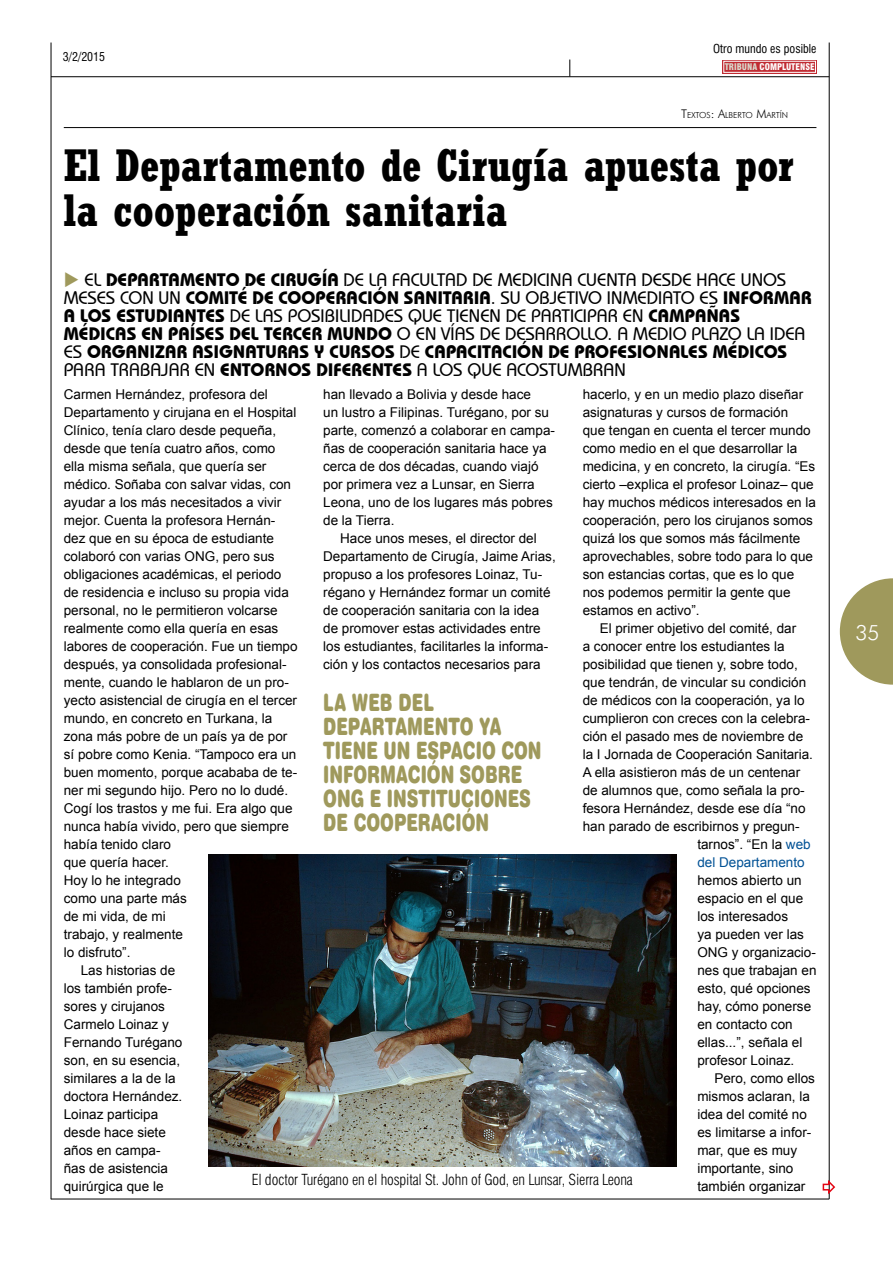
<style>
.page{position:relative;width:893px;height:1263px;background:#fff}
.page>*{position:absolute;margin:0;border:0;box-sizing:border-box;transform-origin:0 0}
.t1{font:700 condensed 45px/45px "Rockwell";letter-spacing:-.005em;color:#000}
.t2{font:24px/24px "Swiss 721 BT Black Rounded";letter-spacing:-.005em;color:#9f995c;scale:.7 1}
.t3{font:300 21px "Futura BT";color:#fff}
.t4{font:500 18px/18px "Bauhaus IT Cby BT";letter-spacing:.005em;color:#000}
.t5{font:300 condensed 15px "Swiss 721 BT";letter-spacing:-.01em;color:#000}
.t6{font:13.5px/18px "Arial";color:#000}
.t7{font:13.5px "Arial";color:#005195}
.t8{font:condensed 12px "Swiss 721 BT";color:#000}
.t9{font:900 condensed 9px "Swiss 721 BT";color:#fff}
.t10{font:300 8.4px "Futura BT";color:#000}
.s1{color:#dad8cc}
.s2{font-size:12px}
.s3{color:#9f995c}
.s4{font-weight:700}
.s5{color:#005195}
</style>
<div class="page">
<hr style="left:51px;top:43px;width:1px;height:1156px;background:#000">
<hr style="left:829px;top:43px;width:1px;height:1156px;background:#000">
<hr style="left:51px;top:76px;width:778px;height:1px;background:#000">
<svg style="left:570px;top:60px;width:1px;height:17px"></svg>
<hr style="left:51px;top:1199px;width:778px;height:1px;background:#000">
<hr style="left:64px;top:127px;width:752px;height:1px;background:#000">
<div style="left:722px;top:60px;width:94px;height:13px;background:#c02b32"></div>
<div style="left:724px;top:61px;width:92px;height:11px;border:1px solid #fff"></div>
<svg style="left:822px;top:1178px;width:14px;height:16px"></svg>
<img style="left:208px;top:855px;width:468px;height:311px">
<svg style="left:840px;top:578px;width:53px;height:107px"></svg>
<p class="t8" style="left:63px;top:49px;width:44px">3/2/2015</p>
<p class="t8" style="left:713px;top:42px;width:105px">Otro mundo es posible</p>
<p class="t9" style="left:725px;top:62px;width:91px"><span class="s1">TRIBUNA</span> COMPLUTENSE</p>
<p class="t10" style="left:681px;top:110px;width:108px"><span class="s2">T</span>EXTOS<span class="s2">: A</span>LBERTO <span class="s2">M</span>ARTÍN</p>
<h1 class="t1" style="left:64px;top:143px;width:732px">El Departamento de Cirugía apuesta por la cooperación sanitaria</h1>
<p class="t4" style="left:64px;top:270px;width:749px"><span class="s3">◆</span> EL <span class="s4">DEPARTAMENTO DE CIRUGÍA</span> DE LA FACULTAD DE MEDICINA CUENTA DESDE HACE UNOS MESES CON UN <span class="s4">COMITÉ DE COOPERACIÓN SANITARIA</span>. SU OBJETIVO INMEDIATO ES <span class="s4">INFORMAR A LOS ESTUDIANTES</span> DE LAS POSIBILIDADES QUE TIENEN DE PARTICIPAR EN <span class="s4">CAMPAÑAS MÉDICAS EN PAÍSES DEL TERCER MUNDO</span> O EN VÍAS DE DESARROLLO. A MEDIO PLAZO LA IDEA ES <span class="s4">ORGANIZAR ASIGNATURAS Y CURSOS</span> DE <span class="s4">CAPACITACIÓN DE PROFESIONALES MÉDICOS </span>PARA TRABAJAR EN <span class="s4">ENTORNOS DIFERENTES</span> A LOS QUE ACOSTUMBRAN</p>
<p class="t6" style="left:64px;top:385px;width:206px">Carmen Hernández, profesora del</p>
<p class="t6" style="left:64px;top:403px;width:234px">Departamento y cirujana en el Hospital</p>
<p class="t6" style="left:64px;top:421px;width:214px">Clínico, tenía claro desde pequeña,</p>
<p class="t6" style="left:64px;top:439px;width:213px">desde que tenía cuatro años, como</p>
<p class="t6" style="left:64px;top:457px;width:204px">ella misma señala, que quería ser</p>
<p class="t6" style="left:64px;top:475px;width:229px">médico. Soñaba con salvar vidas, con</p>
<p class="t6" style="left:64px;top:493px;width:219px">ayudar a los más necesitados a vivir</p>
<p class="t6" style="left:64px;top:511px;width:213px">mejor. Cuenta la profesora Hernán-</p>
<p class="t6" style="left:64px;top:529px;width:212px">dez que en su época de estudiante</p>
<p class="t6" style="left:64px;top:547px;width:212px">colaboró con varias ONG, pero sus</p>
<p class="t6" style="left:64px;top:565px;width:219px">obligaciones académicas, el periodo</p>
<p class="t6" style="left:64px;top:583px;width:227px">de residencia e incluso su propia vida</p>
<p class="t6" style="left:64px;top:601px;width:215px">personal, no le permitieron volcarse</p>
<p class="t6" style="left:64px;top:619px;width:216px">realmente como ella quería en esas</p>
<p class="t6" style="left:64px;top:637px;width:235px">labores de cooperación. Fue un tiempo</p>
<p class="t6" style="left:64px;top:655px;width:224px">después, ya consolidada profesional-</p>
<p class="t6" style="left:64px;top:673px;width:227px">mente, cuando le hablaron de un pro-</p>
<p class="t6" style="left:64px;top:691px;width:235px">yecto asistencial de cirugía en el tercer</p>
<p class="t6" style="left:64px;top:709px;width:210px">mundo, en concreto en Turkana, la</p>
<p class="t6" style="left:64px;top:727px;width:225px">zona más pobre de un país ya de por</p>
<p class="t6" style="left:64px;top:745px;width:234px">sí pobre como Kenia. “Tampoco era un</p>
<p class="t6" style="left:64px;top:763px;width:235px">buen momento, porque acababa de te-</p>
<p class="t6" style="left:64px;top:781px;width:226px">ner mi segundo hijo. Pero no lo dudé.</p>
<p class="t6" style="left:64px;top:799px;width:230px">Cogí los trastos y me fui. Era algo que</p>
<p class="t6" style="left:64px;top:817px;width:227px">nunca había vivido, pero que siempre</p>
<p class="t6" style="left:64px;top:835px;width:109px">había tenido claro</p>
<p class="t6" style="left:64px;top:853px;width:107px">que quería hacer.</p>
<p class="t6" style="left:64px;top:871px;width:119px">Hoy lo he integrado</p>
<p class="t6" style="left:64px;top:889px;width:125px">como una parte más</p>
<p class="t6" style="left:64px;top:907px;width:104px">de mi vida, de mi</p>
<p class="t6" style="left:64px;top:925px;width:121px">trabajo, y realmente</p>
<p class="t6" style="left:64px;top:943px;width:68px">lo disfruto”.</p>
<p class="t6" style="left:81px;top:961px;width:96px">Las historias de</p>
<p class="t6" style="left:64px;top:979px;width:110px">los también profe-</p>
<p class="t6" style="left:64px;top:997px;width:103px">sores y cirujanos</p>
<p class="t6" style="left:64px;top:1015px;width:107px">Carmelo Loinaz y</p>
<p class="t6" style="left:64px;top:1033px;width:120px">Fernando Turégano</p>
<p class="t6" style="left:64px;top:1051px;width:118px">son, en su esencia,</p>
<p class="t6" style="left:64px;top:1069px;width:113px">similares a la de la</p>
<p class="t6" style="left:64px;top:1087px;width:120px">doctora Hernández.</p>
<p class="t6" style="left:64px;top:1105px;width:96px">Loinaz participa</p>
<p class="t6" style="left:64px;top:1123px;width:104px">desde hace siete</p>
<p class="t6" style="left:64px;top:1141px;width:98px">años en campa-</p>
<p class="t6" style="left:64px;top:1159px;width:106px">ñas de asistencia</p>
<p class="t6" style="left:64px;top:1177px;width:101px">quirúrgica que le</p>
<p class="t6" style="left:323px;top:385px;width:233px">han llevado a Bolivia y desde hace<br>un lustro a Filipinas. Turégano, por su parte, comenzó a colaborar en campa&shy;ñas de cooperación sanitaria hace ya cerca de dos décadas, cuando viajó por primera vez a Lunsar, en Sierra<br>Leona, uno de los lugares más pobres de la Tierra.</p>
<p class="t6" style="left:323px;top:529px;width:234px;text-indent:17px">Hace unos meses, el director del Departamento de Cirugía, Jaime Arias, propuso a los profesores Loinaz, Tu&shy;régano y Hernández formar un comité de cooperación sanitaria con la idea de promover estas actividades entre los estudiantes, facilitarles la informa&shy;ción y los contactos necesarios para</p>
<p class="t6" style="left:583px;top:385px;width:235px">hacerlo, y en un medio plazo diseñar asignaturas y cursos de formación<br>que tengan en cuenta el tercer mundo como medio en el que desarrollar la medicina, y en concreto, la cirugía. “Es cierto –explica el profesor Loinaz– que hay muchos médicos interesados en la cooperación, pero los cirujanos somos quizá los que somos más fácilmente aprovechables, sobre todo para lo que son estancias cortas, que es lo que nos podemos permitir la gente que estamos en activo”.</p>
<p class="t6" style="left:600px;top:619px;width:198px">El primer objetivo del comité, dar</p>
<p class="t6" style="left:583px;top:637px;width:203px">a conocer entre los estudiantes la</p>
<p class="t6" style="left:583px;top:655px;width:217px">posibilidad que tienen y, sobre todo,</p>
<p class="t6" style="left:583px;top:673px;width:225px">que tendrán, de vincular su condición</p>
<p class="t6" style="left:583px;top:691px;width:224px">de médicos con la cooperación, ya lo</p>
<p class="t6" style="left:583px;top:709px;width:229px">cumplieron con creces con la celebra-</p>
<p class="t6" style="left:583px;top:727px;width:222px">ción el pasado mes de noviembre de</p>
<p class="t6" style="left:583px;top:745px;width:232px">la I Jornada de Cooperación Sanitaria.</p>
<p class="t6" style="left:583px;top:763px;width:219px">A ella asistieron más de un centenar</p>
<p class="t6" style="left:583px;top:781px;width:224px">de alumnos que, como señala la pro-</p>
<p class="t6" style="left:583px;top:799px;width:224px">fesora Hernández, desde ese día “no</p>
<p class="t6" style="left:583px;top:817px;width:218px">han parado de escribirnos y pregun-</p>
<p class="t6" style="left:697px;top:835px;width:115px">tarnos”. “En la <span class="s5">web</span></p>
<p class="t7" style="left:697px;top:853px;width:109px">del Departamento</p>
<p class="t6" style="left:697px;top:871px;width:121px">hemos abierto un espacio en el que los interesados<br>ya pueden ver las<br>ONG y organizacio&shy;nes que trabajan en esto, qué opciones hay, cómo ponerse en contacto con ellas...”, señala el profesor Loinaz.</p>
<p class="t6" style="left:697px;top:1069px;width:119px;text-indent:17px">Pero, como ellos mismos aclaran, la idea del comité no es limitarse a infor&shy;mar, que es muy importante, sino también organizar</p>
<h2 class="t2" style="left:323px;top:691px;width:313px">LA WEB DEL<br>DEPARTAMENTO YA<br>TIENE UN ESPACIO CON<br>INFORMACIÓN SOBRE<br>ONG E INSTITUCIONES<br>DE COOPERACIÓN</h2>
<p class="t5" style="left:252px;top:1171px;width:383px">El doctor Turégano en el hospital St. John of God, en Lunsar, Sierra Leona</p>
<h3 class="t3" style="left:855px;top:619px;width:26px">35</h3>
</div>
